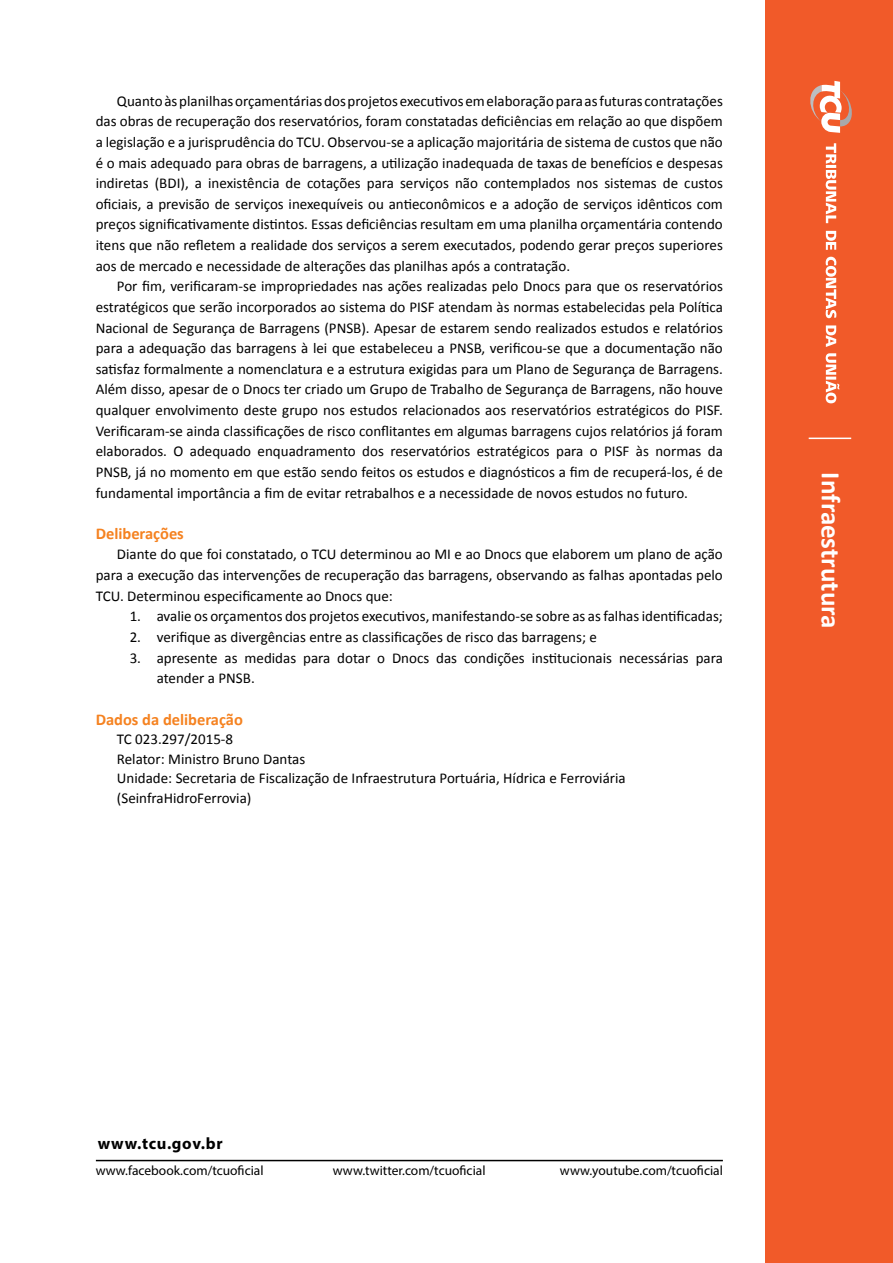
<style>
.page{position:relative;width:893px;height:1263px;background:#fff}
.page>*{position:absolute;margin:0;border:0;box-sizing:border-box;transform-origin:0 0}
.t1{font:700 27px "Calibri";color:#fff}
.t2{font:700 16.5px "Calibri";color:#f58220}
.t3{font:700 16.5px "Myriad Pro";letter-spacing:.04em;color:#000}
.t4{font:15px/20.7px "Calibri";color:#000;text-align:justify}
.t5{font:13.5px "Myriad Pro";color:#000}
</style>
<div class="page">
<div style="left:765px;top:0;width:128px;height:1263px;background:#f15a29"></div>
<svg style="left:826px;top:143px;width:13px;height:260px"></svg>
<svg style="left:810px;top:81px;width:42px;height:52px"></svg>
<hr style="left:809px;top:438px;width:42px;height:1px;background:#fff">
<hr style="left:96px;top:1160px;width:627px;height:1px;background:#000">
<p class="t4" style="left:96px;top:90px;width:629px;text-indent:21px">Quanto às planilhas orçamentárias dos projetos executivos em elaboração para as futuras contratações das obras de recuperação dos reservatórios, foram constatadas deficiências em relação ao que dispõem a legislação e a jurisprudência do TCU. Observou-se a aplicação majoritária de sistema de custos que não é o mais adequado para obras de barragens, a utilização inadequada de taxas de benefícios e despesas indiretas (BDI), a inexistência de cotações para serviços não contemplados nos sistemas de custos oficiais, a previsão de serviços inexequíveis ou antieconômicos e a adoção de serviços idênticos com preços significativamente distintos. Essas deficiências resultam em uma planilha orçamentária contendo itens que não refletem a realidade dos serviços a serem executados, podendo gerar preços superiores aos de mercado e necessidade de alterações das planilhas após a contratação.</p>
<p class="t4" style="left:96px;top:276px;width:629px;text-indent:21px">Por fim, verificaram-se impropriedades nas ações realizadas pelo Dnocs para que os reservatórios estratégicos que serão incorporados ao sistema do PISF atendam às normas estabelecidas pela Política Nacional de Segurança de Barragens (PNSB). Apesar de estarem sendo realizados estudos e relatórios para a adequação das barragens à lei que estabeleceu a PNSB, verificou-se que a documentação não satisfaz formalmente a nomenclatura e a estrutura exigidas para um Plano de Segurança de Barragens.<br>Além disso, apesar de o Dnocs ter criado um Grupo de Trabalho de Segurança de Barragens, não houve qualquer envolvimento deste grupo nos estudos relacionados aos reservatórios estratégicos do PISF.<br>Verificaram-se ainda classificações de risco conflitantes em algumas barragens cujos relatórios já foram elaborados. O adequado enquadramento dos reservatórios estratégicos para o PISF às normas da PNSB, já no momento em que estão sendo feitos os estudos e diagnósticos a fim de recuperá-los, é de fundamental importância a fim de evitar retrabalhos e a necessidade de novos estudos no futuro.</p>
<p class="t2" style="left:96px;top:523px;width:90px">Deliberações</p>
<p class="t4" style="left:96px;top:544px;width:629px;text-indent:21px">Diante do que foi constatado, o TCU determinou ao MI e ao Dnocs que elaborem um plano de ação para a execução das intervenções de recuperação das barragens, observando as falhas apontadas pelo TCU. Determinou especificamente ao Dnocs que:</p>
<p class="t4" style="left:130px;top:606px;width:595px">1. avalie os orçamentos dos projetos executivos, manifestando-se sobre as as falhas identificadas;</p>
<p class="t4" style="left:130px;top:627px;width:469px">2. verifique as divergências entre as classificações de risco das barragens; e</p>
<p class="t4" style="left:157px;top:647px;width:568px;text-indent:-27px">3. apresente as medidas para dotar o Dnocs das condições institucionais necessárias para atender a PNSB.</p>
<p class="t2" style="left:96px;top:708px;width:149px">Dados da deliberação</p>
<p class="t4" style="left:117px;top:729px;width:510px;line-height:19.5px;text-align:left">TC 023.297/2015-8<br>Relator: Ministro Bruno Dantas<br>Unidade: Secretaria de Fiscalização de Infraestrutura Portuária, Hídrica e Ferroviária (SeinfraHidroFerrovia)</p>
<h1 class="t1" style="left:848px;top:472px;width:158px;rotate:90deg">Infraestrutura</h1>
<p class="t3" style="left:98px;top:1133px;width:126px">www.tcu.gov.br</p>
<p class="t5" style="left:333px;top:1162px;width:154px">www.twitter.com/tcuoficial</p>
<p class="t5" style="left:96px;top:1162px;width:169px">www.facebook.com/tcuoficial</p>
<p class="t5" style="left:560px;top:1162px;width:164px">www.youtube.com/tcuoficial</p>
</div>
